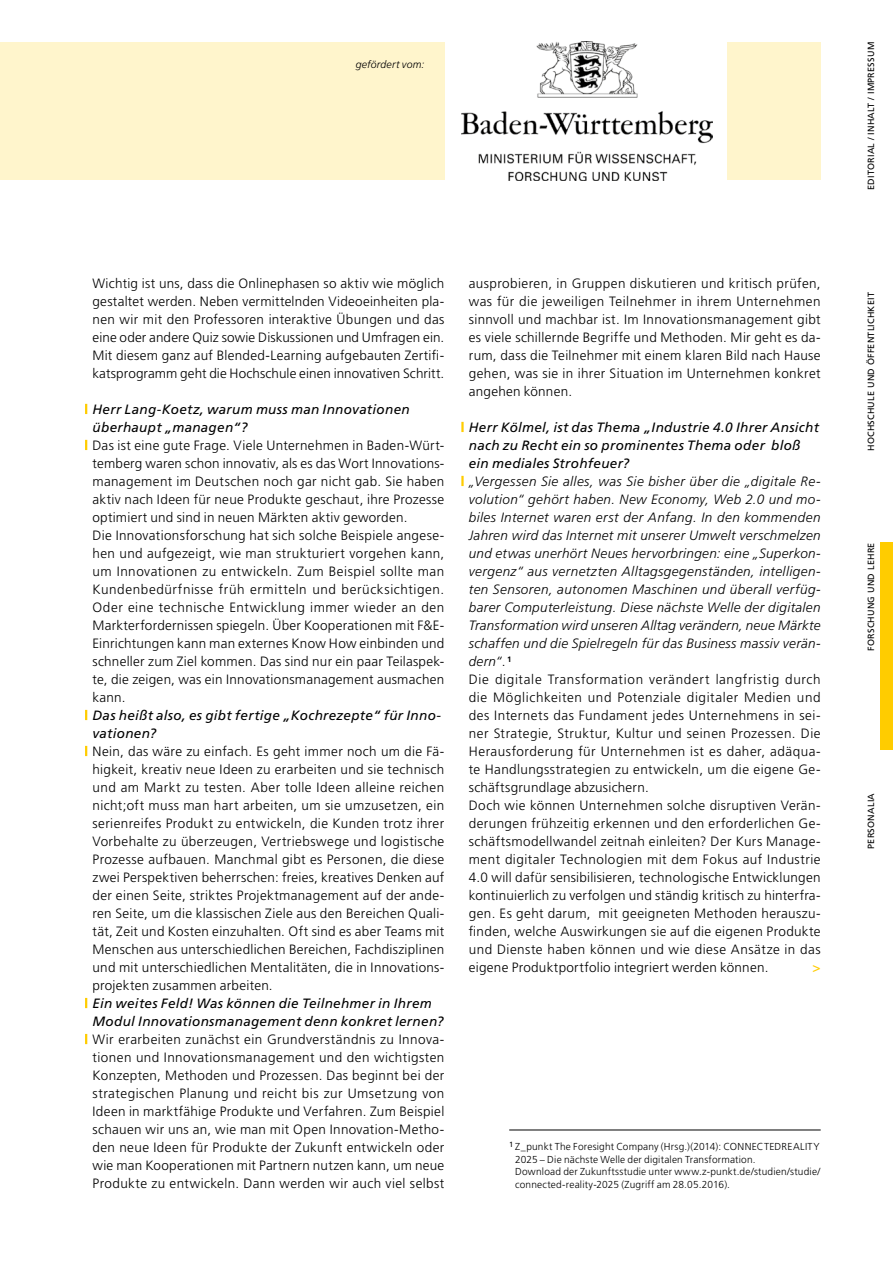
<style>
.page{position:relative;width:893px;height:1263px;background:#fff}
.page>*{position:absolute;margin:0;border:0;box-sizing:border-box;transform-origin:0 0}
.t1{font:300 13.5px/18px "Frutiger LT";letter-spacing:.025em;color:#000;text-align:justify}
.t2{font:italic 13.5px/18px "Frutiger LT";letter-spacing:.02em;color:#000}
.t3{font:13.5px "Frutiger LT";color:#fc0}
.t4{font:italic 300 10.5px "Frutiger LT";letter-spacing:.02em;color:#000}
.t5{font:300 10.2px/12.8px "Frutiger LT";letter-spacing:.02em;color:#000}
.t6{font:9px "Frutiger LT";letter-spacing:.025em;color:#000}
.s1{font-style:italic}
</style>
<div class="page">
<div style="left:0;top:43px;width:444px;height:137px;background:#fff5cc"></div>
<div style="left:727px;top:43px;width:94px;height:137px;background:#fff5cc"></div>
<div style="left:880px;top:543px;width:13px;height:207px;background:#fc0"></div>
<svg style="left:85px;top:404px;width:2px;height:10px"></svg>
<svg style="left:85px;top:440px;width:2px;height:10px"></svg>
<svg style="left:85px;top:710px;width:2px;height:10px"></svg>
<svg style="left:85px;top:746px;width:2px;height:10px"></svg>
<svg style="left:85px;top:998px;width:2px;height:10px"></svg>
<svg style="left:85px;top:1034px;width:2px;height:10px"></svg>
<svg style="left:461px;top:422px;width:3px;height:10px"></svg>
<svg style="left:461px;top:476px;width:3px;height:10px"></svg>
<hr style="left:509px;top:1129px;width:312px;height:1px;background:#000">
<img style="left:461px;top:42px;width:251px;height:138px">
<p class="t4" style="left:356px;top:58px;width:70px">gefördert vom:</p>
<p class="t1" style="left:92px;top:275px;width:353px">Wichtig ist uns, dass die Onlinephasen so aktiv wie möglich gestaltet werden. Neben vermittelnden Videoeinheiten pla&shy;nen wir mit den Professoren interaktive Übungen und das eine oder andere Quiz sowie Diskussionen und Umfragen ein.<br>Mit diesem ganz auf Blended-Learning aufgebauten Zertifi&shy;katsprogramm geht die Hochschule einen innovativen Schritt.</p>
<p class="t2" style="left:92px;top:400px;width:319px">Herr Lang-Koetz, warum muss man Innovationen überhaupt „managen“?</p>
<p class="t1" style="left:92px;top:437px;width:353px;text-align:left">Das ist eine gute Frage. Viele Unternehmen in Baden-Würt&shy;temberg waren schon innovativ, als es das Wort Innovations&shy;management im Deutschen noch gar nicht gab. Sie haben aktiv nach Ideen für neue Produkte geschaut, ihre Prozesse optimiert und sind in neuen Märkten aktiv geworden.<br>Die Innovationsforschung hat sich solche Beispiele angese&shy;hen und aufgezeigt, wie man strukturiert vorgehen kann, um Innovationen zu entwickeln. Zum Beispiel sollte man Kundenbedürfnisse früh ermitteln und berücksichtigen.<br>Oder eine technische Entwicklung immer wieder an den Markterfordernissen spiegeln. Über Kooperationen mit F&amp;E-Einrichtungen kann man externes Know How einbinden und schneller zum Ziel kommen. Das sind nur ein paar Teilaspek&shy;te, die zeigen, was ein Innovationsmanagement ausmachen kann.</p>
<p class="t2" style="left:92px;top:706px;width:350px">Das heißt also, es gibt fertige „Kochrezepte“ für Inno&shy;vationen?</p>
<p class="t1" style="left:92px;top:743px;width:353px">Nein, das wäre zu einfach. Es geht immer noch um die Fä&shy;higkeit, kreativ neue Ideen zu erarbeiten und sie technisch und am Markt zu testen. Aber tolle Ideen alleine reichen nicht;oft muss man hart arbeiten, um sie umzusetzen, ein serienreifes Produkt zu entwickeln, die Kunden trotz ihrer Vorbehalte zu überzeugen, Vertriebswege und logistische Prozesse aufbauen. Manchmal gibt es Personen, die diese zwei Perspektiven beherrschen: freies, kreatives Denken auf der einen Seite, striktes Projektmanagement auf der ande&shy;ren Seite, um die klassischen Ziele aus den Bereichen Quali&shy;tät, Zeit und Kosten einzuhalten. Oft sind es aber Teams mit Menschen aus unterschiedlichen Bereichen, Fachdisziplinen und mit unterschiedlichen Mentalitäten, die in Innovations&shy;projekten zusammen arbeiten.</p>
<p class="t2" style="left:92px;top:994px;width:353px">Ein weites Feld! Was können die Teilnehmer in Ihrem<br>Modul Innovationsmanagement denn konkret lernen?</p>
<p class="t1" style="left:92px;top:1031px;width:353px">Wir erarbeiten zunächst ein Grundverständnis zu Innova&shy;tionen und Innovationsmanagement und den wichtigsten Konzepten, Methoden und Prozessen. Das beginnt bei der strategischen Planung und reicht bis zur Umsetzung von Ideen in marktfähige Produkte und Verfahren. Zum Beispiel schauen wir uns an, wie man mit Open Innovation-Metho&shy;den neue Ideen für Produkte der Zukunft entwickeln oder wie man Kooperationen mit Partnern nutzen kann, um neue Produkte zu entwickeln. Dann werden wir auch viel selbst</p>
<p class="t1" style="left:469px;top:274px;width:353px">ausprobieren, in Gruppen diskutieren und kritisch prüfen, was für die jeweiligen Teilnehmer in ihrem Unternehmen sinnvoll und machbar ist. Im Innovationsmanagement gibt es viele schillernde Begriffe und Methoden. Mir geht es da&shy;rum, dass die Teilnehmer mit einem klaren Bild nach Hause gehen, was sie in ihrer Situation im Unternehmen konkret angehen können.</p>
<p class="t2" style="left:469px;top:418px;width:352px">Herr Kölmel, ist das Thema „Industrie 4.0 Ihrer Ansicht nach zu Recht ein so prominentes Thema oder bloß ein mediales Strohfeuer?</p>
<p class="t1" style="left:469px;top:473px;width:353px;text-align:left"><span class="s1">„Vergessen Sie alles, was Sie bisher über die „digitale Re&shy;volution“ gehört haben. New Economy, Web 2.0 und mo&shy;biles Internet waren erst der Anfang. In den kommenden Jahren wird das Internet mit unserer Umwelt verschmelzen und etwas unerhört Neues hervorbringen: eine „Superkon&shy;vergenz“ aus vernetzten Alltagsgegenständen, intelligen&shy;ten Sensoren, autonomen Maschinen und überall verfüg&shy;barer Computerleistung. Diese nächste Welle der digitalen Transformation wird unseren Alltag verändern, neue Märkte schaffen und die Spielregeln für das Business massiv verän&shy;dern“</span>. <sup>1<br></sup>Die digitale Transformation verändert langfristig durch die Möglichkeiten und Potenziale digitaler Medien und des Internets das Fundament jedes Unternehmens in sei&shy;ner Strategie, Struktur, Kultur und seinen Prozessen. Die Herausforderung für Unternehmen ist es daher, adäqua&shy;te Handlungsstrategien zu entwickeln, um die eigene Ge&shy;schäftsgrundlage abzusichern.<br>Doch wie können Unternehmen solche disruptiven Verän&shy;derungen frühzeitig erkennen und den erforderlichen Ge&shy;schäftsmodellwandel zeitnah einleiten? Der Kurs Manage&shy;ment digitaler Technologien mit dem Fokus auf Industrie 4.0 will dafür sensibilisieren, technologische Entwicklungen kontinuierlich zu verfolgen und ständig kritisch zu hinterfra&shy;gen. Es geht darum, mit geeigneten Methoden herauszu&shy;finden, welche Auswirkungen sie auf die eigenen Produkte und Dienste haben können und wie diese Ansätze in das eigene Produktportfolio integriert werden können.</p>
<p class="t3" style="left:813px;top:959px;width:10px">&gt;</p>
<p class="t5" style="left:515px;top:1140px;width:307px;text-indent:-6px"><sup>1</sup> Z_punkt The Foresight Company (Hrsg.)(2014): CONNECTEDREALITY 2025 – Die nächste Welle der digitalen Transformation.<br>Download der Zukunftsstudie unter www.z-punkt.de/studien/studie/ connected-reality-2025 (Zugriff am 28.05.2016).</p>
<p class="t6" style="left:866px;top:190px;width:150px;rotate:-90deg">EDITORIAL / INHALT / IMPRESSUM</p>
<p class="t6" style="left:866px;top:451px;width:160px;rotate:-90deg">HOCHSCHULE UND ÖFFENTLICHKEIT</p>
<p class="t6" style="left:866px;top:651px;width:110px;rotate:-90deg">FORSCHUNG UND LEHRE</p>
<p class="t6" style="left:866px;top:849px;width:57px;rotate:-90deg">PERSONALIA</p>
</div>
